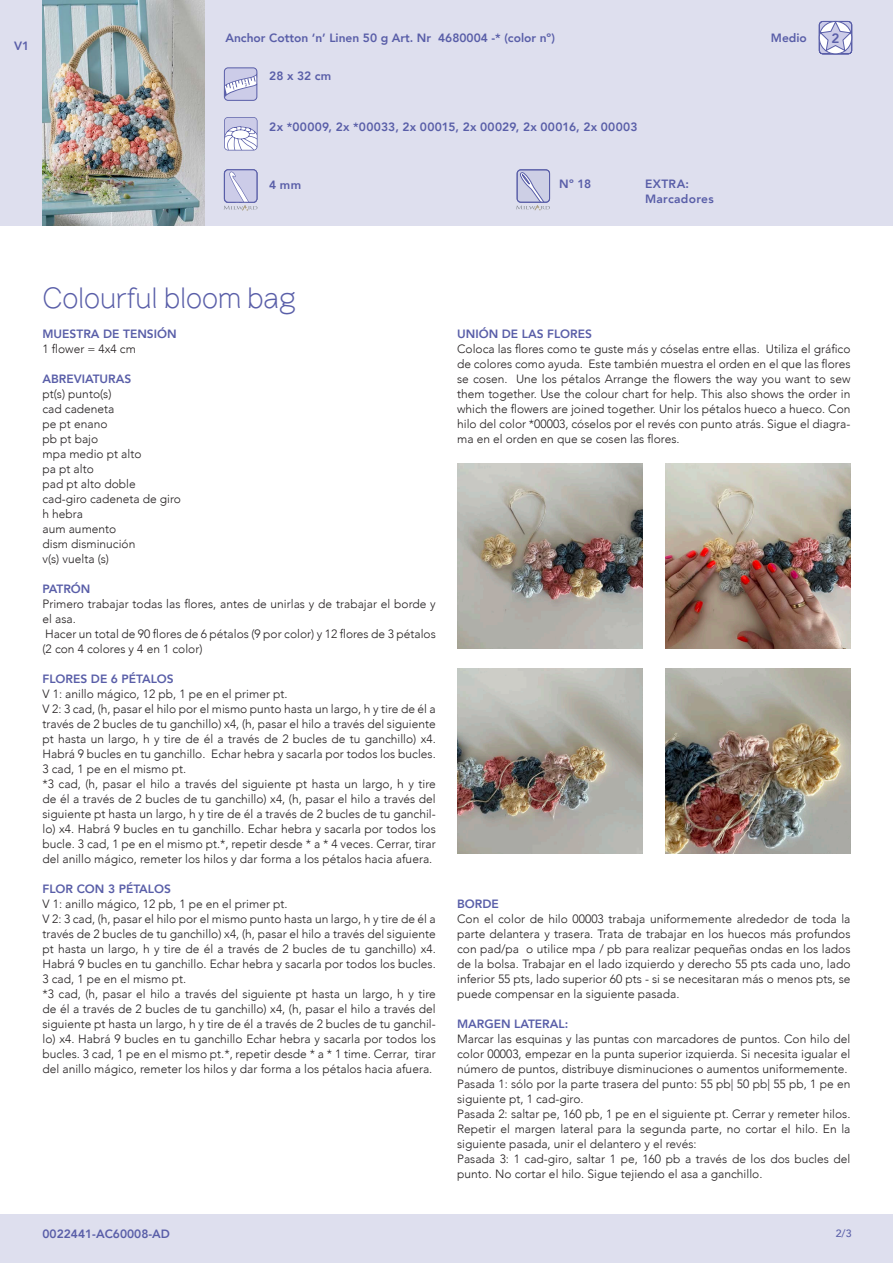
<style>
.page{position:relative;width:893px;height:1263px;background:#fff}
.page>*{position:absolute;margin:0;border:0;box-sizing:border-box;transform-origin:0 0}
.t1{font:300 30px "Brownstone Sans";letter-spacing:-.015em;color:#595ea8}
.Number_of_Difficulty{font:800 13.5px "Avenir";color:#595ea8}
.t2{font:300 12px/15px "Avenir";color:#231f20;text-align:justify}
.Design_No{font:800 12px "Avenir";color:#595ea8}
.Design_No-2{font:800 12px "Avenir";letter-spacing:.03em;color:#595ea8}
.Design_No-3{font:800 12px "Avenir";letter-spacing:.02em;color:#595ea8}
.Image_description{font:800 12px "Avenir";color:#595ea8}
.t3{font:500 10.5px "Avenir";color:#595ea8}
</style>
<div class="page">
<div style="left:0;top:0;width:893px;height:225px;background:#dedfee"></div>
<div style="left:0;top:1214px;width:893px;height:49px;background:#dedfee"></div>
<div style="left:517px;top:170px;width:33px;height:32px;background:#cdcfe5;border-radius:4px"></div>
<svg style="left:516px;top:172px;width:34px;height:39px"></svg>
<div style="left:517px;top:169px;width:33px;height:34px;border:1px solid #595ea8;border-radius:4px"></div>
<img style="left:457px;top:463px;width:185px;height:185px">
<img style="left:457px;top:669px;width:185px;height:184px">
<img style="left:665px;top:463px;width:185px;height:185px">
<img style="left:665px;top:669px;width:185px;height:184px">
<svg style="left:818px;top:20px;width:34px;height:35px"></svg>
<div style="left:224px;top:68px;width:33px;height:32px;background:#cccce8;border-radius:4px"></div>
<svg style="left:224px;top:69px;width:33px;height:27px"></svg>
<div style="left:224px;top:68px;width:33px;height:33px;border:1px solid #595ea8;border-radius:4px"></div>
<svg style="left:224px;top:117px;width:33px;height:33px"></svg>
<div style="left:224px;top:170px;width:33px;height:32px;background:#cccce8;border-radius:4px"></div>
<div style="left:224px;top:169px;width:33px;height:34px;border:1px solid #595ea8;border-radius:4px"></div>
<img style="left:43px;top:0;width:161px;height:225px">
<svg style="left:223px;top:172px;width:34px;height:39px"></svg>
<p class="Image_description" style="left:14px;top:36px;width:17px">V1</p>
<p class="Design_No" style="left:225px;top:29px;width:331px">Anchor Cotton ‘n’ Linen 50 g Art. Nr 4680004 -* (color nº)</p>
<p class="Design_No" style="left:771px;top:29px;width:38px">Medio</p>
<p class="Design_No" style="left:269px;top:66px;width:64px">28 x 32 cm</p>
<p class="Design_No-2" style="left:269px;top:118px;width:370px">2x *00009, 2x *00033, 2x 00015, 2x 00029, 2x 00016, 2x 00003</p>
<p class="Design_No" style="left:269px;top:176px;width:33px">4 mm</p>
<p class="Design_No" style="left:559px;top:175px;width:33px">Nº 18</p>
<p class="Design_No" style="left:645px;top:175px;width:46px">EXTRA:</p>
<p class="Design_No-3" style="left:645px;top:189px;width:70px">Marcadores</p>
<p class="Number_of_Difficulty" style="left:831px;top:28px;width:9px">2</p>
<p class="t1" style="left:43px;top:280px;width:255px">Colourful bloom bag</p>
<p class="Design_No" style="left:43px;top:324px;width:136px">MUESTRA DE TENSIÓN</p>
<p class="t2" style="left:43px;top:341px;width:95px">1 flower = 4x4 cm</p>
<p class="Design_No" style="left:43px;top:369px;width:90px">ABREVIATURAS</p>
<p class="t2" style="left:43px;top:386px;width:70px">pt(s) punto(s)</p>
<p class="t2" style="left:43px;top:401px;width:74px">cad cadeneta</p>
<p class="t2" style="left:43px;top:416px;width:66px">pe pt enano</p>
<p class="t2" style="left:43px;top:431px;width:57px">pb pt bajo</p>
<p class="t2" style="left:43px;top:446px;width:100px">mpa medio pt alto</p>
<p class="t2" style="left:43px;top:461px;width:53px">pa pt alto</p>
<p class="t2" style="left:43px;top:476px;width:95px">pad pt alto doble</p>
<p class="t2" style="left:43px;top:491px;width:140px">cad-giro cadeneta de giro</p>
<p class="t2" style="left:43px;top:506px;width:42px">h hebra</p>
<p class="t2" style="left:43px;top:521px;width:75px">aum aumento</p>
<p class="t2" style="left:43px;top:536px;width:94px">dism disminución</p>
<p class="t2" style="left:43px;top:551px;width:68px">v(s) vuelta (s)</p>
<p class="Design_No" style="left:43px;top:579px;width:50px">PATRÓN</p>
<p class="t2" style="left:43px;top:596px;width:395px">Primero trabajar todas las flores, antes de unirlas y de trabajar el borde y el asa.</p>
<p class="t2" style="left:43px;top:626px;width:395px">Hacer un total de 90 flores de 6 pétalos (9 por color) y 12 flores de 3 pétalos (2 con 4 colores y 4 en 1 color)</p>
<p class="Design_No" style="left:43px;top:669px;width:133px">FLORES DE 6 PÉTALOS</p>
<p class="t2" style="left:43px;top:686px;width:247px">V 1: anillo mágico, 12 pb, 1 pe en el primer pt.</p>
<p class="t2" style="left:43px;top:701px;width:395px">V 2: 3 cad, (h, pasar el hilo por el mismo punto hasta un largo, h y tire de él a través de 2 bucles de tu ganchillo) x4, (h, pasar el hilo a través del siguiente pt hasta un largo, h y tire de él a través de 2 bucles de tu ganchillo) x4.<br>Habrá 9 bucles en tu ganchillo. Echar hebra y sacarla por todos los bucles.<br>3 cad, 1 pe en el mismo pt.</p>
<p class="t2" style="left:43px;top:776px;width:395px">*3 cad, (h, pasar el hilo a través del siguiente pt hasta un largo, h y tire de él a través de 2 bucles de tu ganchillo) x4, (h, pasar el hilo a través del siguiente pt hasta un largo, h y tire de él a través de 2 bucles de tu ganchil&shy;lo) x4. Habrá 9 bucles en tu ganchillo. Echar hebra y sacarla por todos los bucle. 3 cad, 1 pe en el mismo pt.*, repetir desde * a * 4 veces. Cerrar, tirar del anillo mágico, remeter los hilos y dar forma a los pétalos hacia afuera.</p>
<p class="Design_No" style="left:43px;top:879px;width:130px">FLOR CON 3 PÉTALOS</p>
<p class="t2" style="left:43px;top:896px;width:247px">V 1: anillo mágico, 12 pb, 1 pe en el primer pt.</p>
<p class="t2" style="left:43px;top:911px;width:395px">V 2: 3 cad, (h, pasar el hilo por el mismo punto hasta un largo, h y tire de él a través de 2 bucles de tu ganchillo) x4, (h, pasar el hilo a través del siguiente pt hasta un largo, h y tire de él a través de 2 bucles de tu ganchillo) x4.<br>Habrá 9 bucles en tu ganchillo. Echar hebra y sacarla por todos los bucles.<br>3 cad, 1 pe en el mismo pt.</p>
<p class="t2" style="left:43px;top:986px;width:395px">*3 cad, (h, pasar el hilo a través del siguiente pt hasta un largo, h y tire de él a través de 2 bucles de tu ganchillo) x4, (h, pasar el hilo a través del siguiente pt hasta un largo, h y tire de él a través de 2 bucles de tu ganchil&shy;lo) x4. Habrá 9 bucles en tu ganchillo Echar hebra y sacarla por todos los bucles. 3 cad, 1 pe en el mismo pt.*, repetir desde * a * 1 time. Cerrar, tirar del anillo mágico, remeter los hilos y dar forma a los pétalos hacia afuera.</p>
<p class="Design_No" style="left:457px;top:324px;width:136px">UNIÓN DE LAS FLORES</p>
<p class="t2" style="left:457px;top:341px;width:395px">Coloca las flores como te guste más y cóselas entre ellas. Utiliza el gráfico de colores como ayuda. Este también muestra el orden en el que las flores se cosen. Une los pétalos Arrange the flowers the way you want to sew them together. Use the colour chart for help. This also shows the order in which the flowers are joined together. Unir los pétalos hueco a hueco. Con hilo del color *00003, cóselos por el revés con punto atrás. Sigue el diagra&shy;ma en el orden en que se cosen las flores.</p>
<p class="Design_No" style="left:457px;top:894px;width:43px">BORDE</p>
<p class="t2" style="left:457px;top:911px;width:395px">Con el color de hilo 00003 trabaja uniformemente alrededor de toda la parte delantera y trasera. Trata de trabajar en los huecos más profundos con pad/pa o utilice mpa / pb para realizar pequeñas ondas en los lados de la bolsa. Trabajar en el lado izquierdo y derecho 55 pts cada uno, lado inferior 55 pts, lado superior 60 pts - si se necesitaran más o menos pts, se puede compensar en la siguiente pasada.</p>
<p class="Design_No" style="left:457px;top:1014px;width:113px">MARGEN LATERAL:</p>
<p class="t2" style="left:457px;top:1031px;width:395px">Marcar las esquinas y las puntas con marcadores de puntos. Con hilo del color 00003, empezar en la punta superior izquierda. Si necesita igualar el número de puntos, distribuye disminuciones o aumentos uniformemente.</p>
<p class="t2" style="left:457px;top:1076px;width:395px">Pasada 1: sólo por la parte trasera del punto: 55 pb| 50 pb| 55 pb, 1 pe en siguiente pt, 1 cad-giro.</p>
<p class="t2" style="left:457px;top:1106px;width:395px">Pasada 2: saltar pe, 160 pb, 1 pe en el siguiente pt. Cerrar y remeter hilos.<br>Repetir el margen lateral para la segunda parte, no cortar el hilo. En la siguiente pasada, unir el delantero y el revés:</p>
<p class="t2" style="left:457px;top:1151px;width:395px">Pasada 3: 1 cad-giro, saltar 1 pe, 160 pb a través de los dos bucles del punto. No cortar el hilo. Sigue tejiendo el asa a ganchillo.</p>
<p class="Design_No" style="left:43px;top:1224px;width:129px">0022441-AC60008-AD</p>
<p class="t3" style="left:836px;top:1225px;width:17px">2/3</p>
</div>
